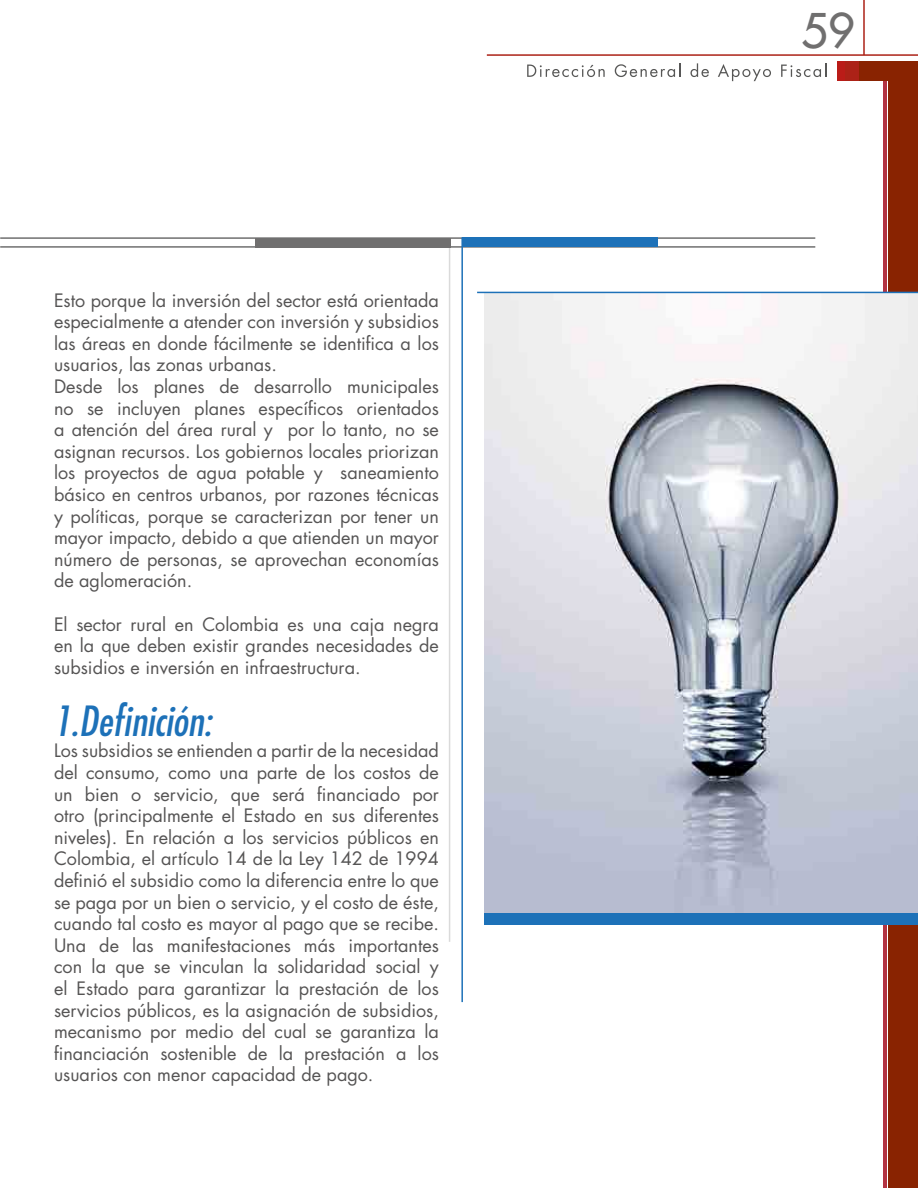
<style>
.page{position:relative;width:918px;height:1188px;background:#fff}
.page>*{position:absolute;margin:0;border:0;box-sizing:border-box;transform-origin:0 0}
.t1{font:500 46.5px "Futura Std";color:#706f6f}
.t2{font:italic condensed 40.5px "Futura Std";color:#1d71b8}
.t3{font:18px/21.6px "Futura Std";color:#555454;text-align:justify}
</style>
<div class="page">
<svg style="left:527px;top:65px;width:78px;height:12px"></svg>
<svg style="left:615px;top:63px;width:65px;height:14px"></svg>
<svg style="left:690px;top:63px;width:19px;height:14px"></svg>
<svg style="left:718px;top:64px;width:53px;height:17px"></svg>
<svg style="left:781px;top:63px;width:45px;height:14px"></svg>
<div style="left:888px;top:71px;width:30px;height:1117px;background:#892301"></div>
<hr style="left:883px;top:74px;width:3px;height:1114px;background:#b33342">
<div style="left:855px;top:61px;width:63px;height:20px;background:#892301"></div>
<div style="left:839px;top:61px;width:20px;height:20px;background:#ac2217"></div>
<div style="left:837px;top:61px;width:8px;height:20px;background:#ba1c18"></div>
<hr style="left:487px;top:54px;width:431px;height:2px;background:#ac2217">
<hr style="left:863px;top:0;width:2px;height:55px;background:#ac2217">
<hr style="left:449px;top:239px;width:1px;height:703px;background:#dadada">
<hr style="left:0;top:237px;width:815px;height:2px;background:#706f6f">
<hr style="left:0;top:246px;width:815px;height:2px;background:#706f6f">
<div style="left:255px;top:238px;width:195px;height:10px;background:#706f6f"></div>
<hr style="left:461px;top:237px;width:2px;height:765px;background:#1d71b8">
<div style="left:462px;top:237px;width:196px;height:10px;background:#1d71b8"></div>
<img style="left:485px;top:293px;width:433px;height:621px">
<div style="left:485px;top:914px;width:433px;height:11px;background:#1d71b8"></div>
<hr style="left:477px;top:292px;width:441px;height:1px;background:#1d71b8">
<p class="t3" style="left:54px;top:289px;width:387px;text-align:left">Esto porque la inversión del sector está orientada especialmente a atender con inversión y subsidios las áreas en donde fácilmente se identifica a los usuarios, las zonas urbanas.<br>Desde los planes de desarrollo municipales no se incluyen planes específicos orientados a atención del área rural y por lo tanto, no se asignan recursos. Los gobiernos locales priorizan los proyectos de agua potable y saneamiento básico en centros urbanos, por razones técnicas y políticas, porque se caracterizan por tener un mayor impacto, debido a que atienden un mayor número de personas, se aprovechan economías de aglomeración.</p>
<p class="t3" style="left:54px;top:613px;width:386px">El sector rural en Colombia es una caja negra en la que deben existir grandes necesidades de subsidios e inversión en infraestructura.</p>
<h2 class="t2" style="left:54px;top:697px;width:159px">1.Definición:</h2>
<p class="t3" style="left:54px;top:740px;width:387px">Los subsidios se entienden a partir de la necesidad del consumo, como una parte de los costos de un bien o servicio, que será financiado por otro (principalmente el Estado en sus diferentes niveles). En relación a los servicios públicos en Colombia, el artículo 14 de la Ley 142 de 1994 definió el subsidio como la diferencia entre lo que se paga por un bien o servicio, y el costo de éste, cuando tal costo es mayor al pago que se recibe.<br>Una de las manifestaciones más importantes con la que se vinculan la solidaridad social y el Estado para garantizar la prestación de los servicios públicos, es la asignación de subsidios, mecanismo por medio del cual se garantiza la financiación sostenible de la prestación a los usuarios con menor capacidad de pago.</p>
<h1 class="t1" style="left:801px;top:2px;width:55px">59</h1>
</div>
